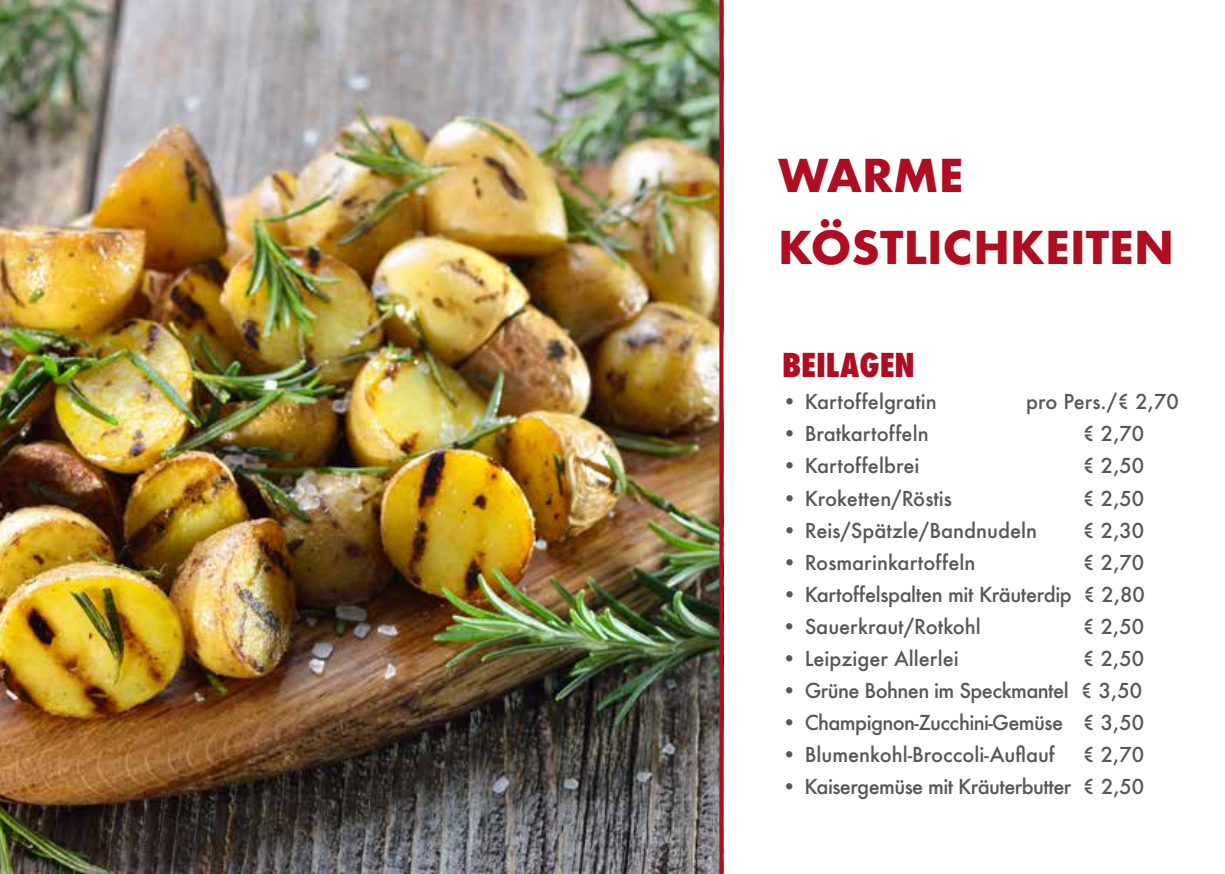
<style>
.page{position:relative;width:1225px;height:874px;background:#fff}
.page>*{position:absolute;margin:0;border:0;box-sizing:border-box;transform-origin:0 0}
.t1{font:700 44px/72px "Futura";color:#af0d21}
.t2{font:800 condensed 32px "Futura";color:#af0d21}
.t3{font:500 20px "Futura";color:#575756}
.t4{font:500 20px "Futura";letter-spacing:-.03em;color:#575756}
.t5{font:500 20px "Futura";letter-spacing:-.02em;color:#575756}
</style>
<div class="page">
<img style="left:0;top:0;width:719px;height:873px">
<svg style="left:719px;top:0;width:4px;height:873px;background:#aa1827"></svg>
<h1 class="t1" style="left:778px;top:139px;width:398px">WARME<br>KÖSTLICHKEITEN</h1>
<h2 class="t2" style="left:782px;top:343px;width:134px">BEILAGEN</h2>
<p class="t3" style="left:782px;top:388px;width:156px">• Kartoffelgratin</p>
<p class="t3" style="left:1026px;top:388px;width:154px">pro Pers./€ 2,70</p>
<p class="t3" style="left:782px;top:420px;width:148px">• Bratkartoffeln</p>
<p class="t3" style="left:1082px;top:420px;width:63px">€ 2,70</p>
<p class="t3" style="left:782px;top:452px;width:139px">• Kartoffelbrei</p>
<p class="t3" style="left:1082px;top:452px;width:63px">€ 2,50</p>
<p class="t3" style="left:782px;top:484px;width:171px">• Kroketten/Röstis</p>
<p class="t3" style="left:1082px;top:484px;width:63px">€ 2,50</p>
<p class="t3" style="left:782px;top:516px;width:256px">• Reis/Spätzle/Bandnudeln</p>
<p class="t3" style="left:1082px;top:516px;width:63px">€ 2,30</p>
<p class="t3" style="left:782px;top:548px;width:195px">• Rosmarinkartoffeln</p>
<p class="t3" style="left:1082px;top:548px;width:63px">€ 2,70</p>
<p class="t5" style="left:782px;top:580px;width:364px">• Kartoffelspalten mit Kräuterdip € 2,80</p>
<p class="t3" style="left:782px;top:612px;width:200px">• Sauerkraut/Rotkohl</p>
<p class="t3" style="left:1082px;top:612px;width:63px">€ 2,50</p>
<p class="t3" style="left:782px;top:644px;width:178px">• Leipziger Allerlei</p>
<p class="t3" style="left:1082px;top:644px;width:63px">€ 2,50</p>
<p class="t4" style="left:782px;top:676px;width:362px">• Grüne Bohnen im Speckmantel € 3,50</p>
<p class="t4" style="left:782px;top:708px;width:364px">• Champignon-Zucchini-Gemüse € 3,50</p>
<p class="t3" style="left:782px;top:740px;width:274px">• Blumenkohl-Broccoli-Auflauf</p>
<p class="t3" style="left:1082px;top:740px;width:63px">€ 2,70</p>
<p class="t4" style="left:782px;top:772px;width:364px">• Kaisergemüse mit Kräuterbutter € 2,50</p>
</div>
